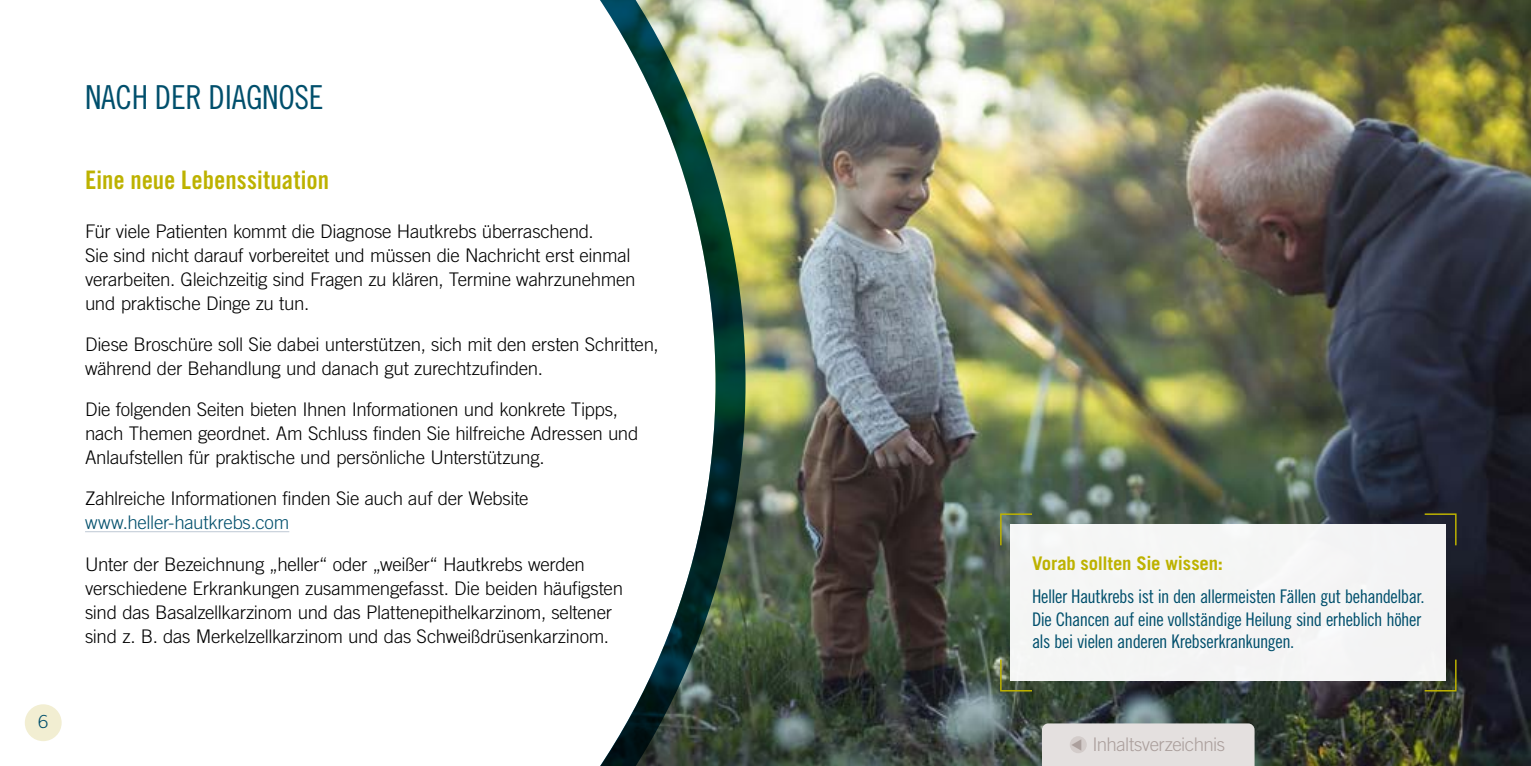
<style>
.page{position:relative;width:1531px;height:766px;background:#fff}
.page>*{position:absolute;margin:0;border:0;box-sizing:border-box;transform-origin:0 0}
.t1{font:33px "Trade Gothic LT Std Cn 18";letter-spacing:-.01em;color:#004f6c}
.t2{font:25.5px "Trade Gothic LT Std Bd Cn 20";color:#bdb200}
.t3{font:300 18.75px/24px "Trade Gothic LT Std";letter-spacing:-.015em;color:#000}
.t4{font:18.75px/22.5px "Trade Gothic LT Std Cn 18";letter-spacing:-.025em;color:#004f6c}
.t5{font:300 18.75px "Trade Gothic LT Std";letter-spacing:-.015em;color:#004f6c}
.t6{font:700 18.75px "Trade Gothic LT Std";letter-spacing:-.01em;color:#bdb200}
.t7{font:300 18.75px "Trade Gothic LT Std";letter-spacing:-.03em;color:#ab9f9c}
.t8{font:300 18px "Trade Gothic LT Std";color:#004f6c}
</style>
<div class="page">
<img style="left:745px;top:0;width:786px;height:765px">
<svg style="left:25px;top:0;width:720px;height:765px"></svg>
<div style="left:25px;top:704px;width:37px;height:37px;background:#f2eed2;border-radius:50%"></div>
<hr style="left:85px;top:531px;width:204px;height:1px;background:#bec9d4">
<div style="left:1011px;top:524px;width:435px;height:156px;background:#f4f5f5"></div>
<svg style="left:999px;top:658px;width:34px;height:34px"></svg>
<svg style="left:1423px;top:512px;width:34px;height:34px"></svg>
<svg style="left:999px;top:512px;width:34px;height:34px"></svg>
<svg style="left:1423px;top:658px;width:34px;height:34px"></svg>
<div style="left:1042px;top:723px;width:212px;height:42px;background:#e4e0df"></div>
<p class="t8" style="left:38px;top:711px;width:12px">6</p>
<h1 class="t1" style="left:85px;top:78px;width:240px">NACH DER DIAGNOSE</h1>
<h2 class="t2" style="left:85px;top:164px;width:246px">Eine neue Lebenssituation</h2>
<p class="t3" style="left:85px;top:219px;width:552px">Für viele Patienten kommt die Diagnose Hautkrebs überraschend.<br>Sie sind nicht darauf vorbereitet und müssen die Nachricht erst einmal verarbeiten. Gleichzeitig sind Fragen zu klären, Termine wahrzunehmen und praktische Dinge zu tun.</p>
<p class="t3" style="left:85px;top:332px;width:575px">Diese Broschüre soll Sie dabei unterstützen, sich mit den ersten Schritten, während der Behandlung und danach gut zurechtzufinden.</p>
<p class="t3" style="left:85px;top:397px;width:555px">Die folgenden Seiten bieten Ihnen Informationen und konkrete Tipps, nach Themen geordnet. Am Schluss finden Sie hilfreiche Adressen und<br>Anlaufstellen für praktische und persönliche Unterstützung.</p>
<p class="t3" style="left:85px;top:486px;width:445px">Zahlreiche Informationen finden Sie auch auf der Website</p>
<p class="t5" style="left:85px;top:511px;width:206px">www.heller-hautkrebs.com</p>
<p class="t3" style="left:85px;top:551px;width:539px">Unter der Bezeichnung „heller“ oder „weißer“ Hautkrebs werden verschiedene Erkrankungen zusammengefasst. Die beiden häufigsten sind das Basalzellkarzinom und das Plattenepithelkarzinom, seltener sind z. B. das Merkelzellkarzinom und das Schweißdrüsenkarzinom.</p>
<p class="t6" style="left:1032px;top:551px;width:193px">Vorab sollten Sie wissen:</p>
<p class="t4" style="left:1032px;top:585px;width:394px">Heller Hautkrebs ist in den allermeisten Fällen gut behandelbar.<br>Die Chancen auf eine vollständige Heilung sind erheblich höher als bei vielen anderen Krebserkrankungen.</p>
<p class="t7" style="left:1092px;top:733px;width:134px">Inhaltsverzeichnis</p>
</div>
